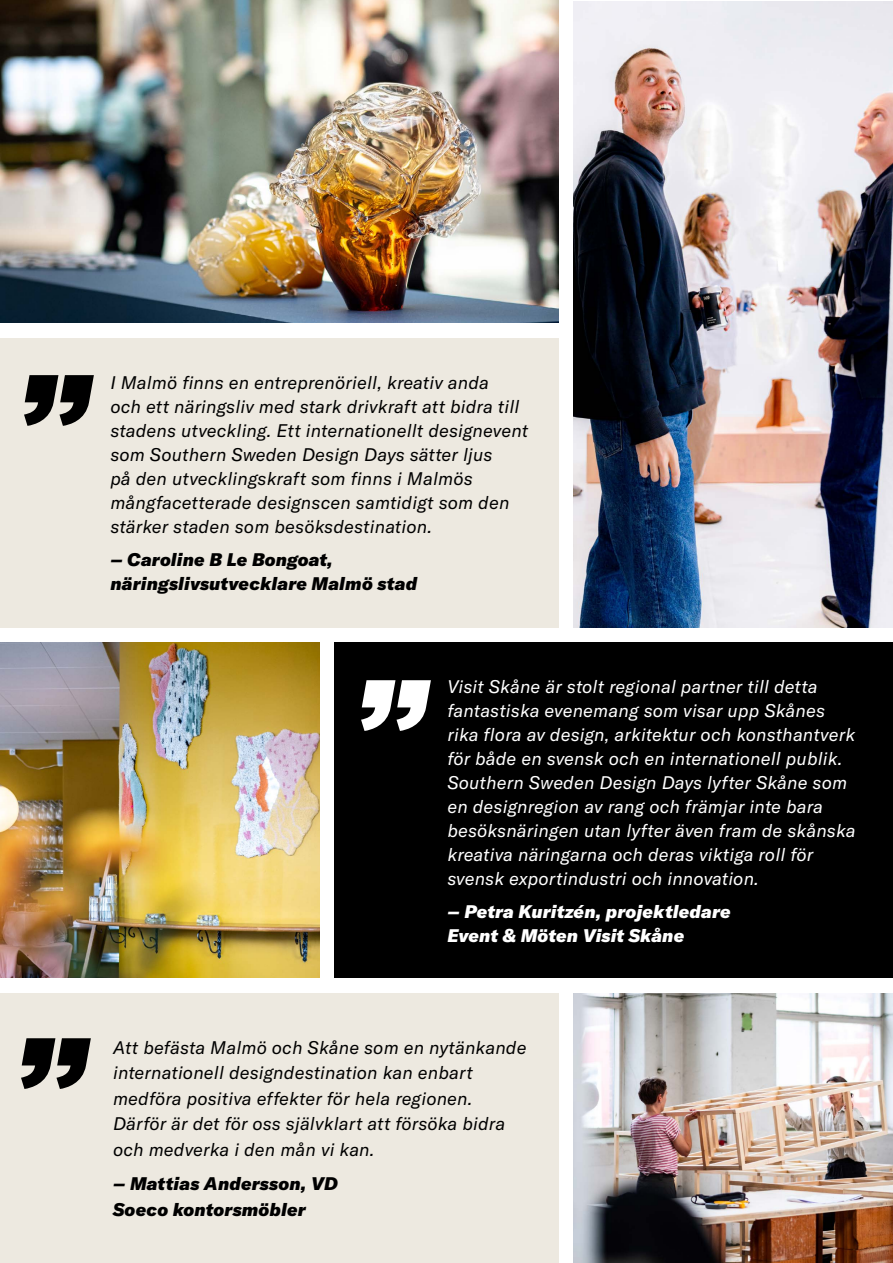
<style>
.page{position:relative;width:893px;height:1263px;background:#fff}
.page>*{position:absolute;margin:0;border:0;box-sizing:border-box;transform-origin:0 0}
.t1{font:italic 900 144px "GT America";color:#000}
.t2{font:italic 900 144px "GT America";color:#fff}
.t3{font:italic 18px/24px "GT America";letter-spacing:.01em;color:#000}
.t4{font:italic 18px/24px "GT America";letter-spacing:.01em;color:#fff}
.t5{font:italic 900 18px/24px "GT America";letter-spacing:.01em;color:#000}
.t6{font:italic 900 18px/24px "GT America";letter-spacing:.01em;color:#fff}
</style>
<div class="page">
<img style="left:0;top:0;width:558px;height:323px">
<img style="left:0;top:642px;width:319px;height:336px">
<img style="left:573px;top:994px;width:320px;height:269px">
<div style="left:0;top:993px;width:558px;height:269px;background:#ede9e0"></div>
<div style="left:0;top:338px;width:558px;height:289px;background:#ede9e0"></div>
<img style="left:573px;top:2px;width:320px;height:625px">
<div style="left:334px;top:642px;width:559px;height:336px;background:#000"></div>
<h1 class="t1" style="left:11px;top:333px;width:80px">”</h1>
<p class="t3" style="left:110px;top:370px;width:419px">I Malmö finns en entreprenöriell, kreativ anda<br>och ett näringsliv med stark drivkraft att bidra till stadens utveckling. Ett internationellt designevent som Southern Sweden Design Days sätter ljus<br>på den utvecklingskraft som finns i Malmös mångfacetterade designscen samtidigt som den stärker staden som besöksdestination.</p>
<p class="t5" style="left:110px;top:547px;width:308px">– Caroline B Le Bongoat, näringslivsutvecklare Malmö stad</p>
<h1 class="t2" style="left:348px;top:638px;width:80px">”</h1>
<p class="t4" style="left:447px;top:675px;width:410px">Visit Skåne är stolt regional partner till detta fantastiska evenemang som visar upp Skånes rika flora av design, arkitektur och konsthantverk för både en svensk och en internationell publik.<br>Southern Sweden Design Days lyfter Skåne som en designregion av rang och främjar inte bara besöksnäringen utan lyfter även fram de skånska kreativa näringarna och deras viktiga roll för svensk exportindustri och innovation.</p>
<p class="t6" style="left:447px;top:899px;width:285px">– Petra Kuritzén, projektledare<br>Event &amp; Möten Visit Skåne</p>
<h1 class="t1" style="left:8px;top:996px;width:80px">”</h1>
<p class="t3" style="left:113px;top:1035px;width:415px;line-height:25.5px">Att befästa Malmö och Skåne som en nytänkande internationell designdestination kan enbart medföra positiva effekter för hela regionen.<br>Därför är det för oss självklart att försöka bidra och medverka i den mån vi kan.</p>
<p class="t5" style="left:113px;top:1171px;width:226px;line-height:25.5px">– Mattias Andersson, VD<br>Soeco kontorsmöbler</p>
</div>
